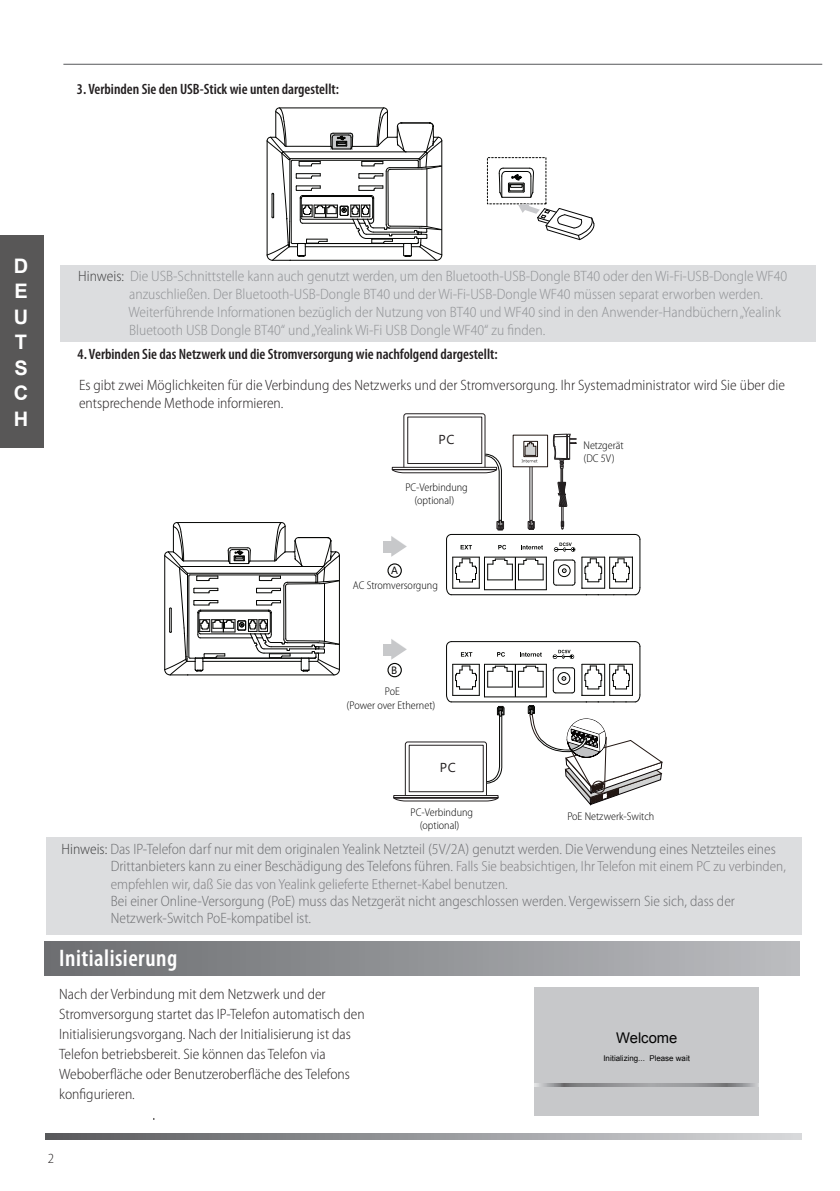
<style>
.page{position:relative;width:840px;height:1191px;background:#fff}
.page>*{position:absolute;margin:0;border:0;box-sizing:border-box;transform-origin:0 0}
.t1{font:600 condensed 24px "Myriad Pro";letter-spacing:.02em;color:#fff}
.t2{font:700 20px/25.6px "Arial";color:#fff;text-align:justify}
.t3{font:300 semi-condensed 15px/20px "Myriad Pro";color:#231f20}
.t4{font:300 semi-condensed 15px/18px "Myriad Pro";color:#8f9194}
.t5{font:300 semi-condensed 15px/17.6px "Myriad Pro";color:#6c6d70}
.t6{font:600 condensed 15px "Myriad Pro";color:#231f20}
.t7{font:14.8px "Arial";color:#030303}
.t8{font:300 semi-condensed 14.6px "Myriad Pro";color:#7d7d80}
.t9{font:300 semi-condensed 14px "Myriad Pro";color:#231f20}
.t10{font:13px "Microsoft Phags Pa";color:#231f20}
.t11{font:300 semi-condensed 11.2px/13.6px "Myriad Pro";color:#030303;text-align:center}
.t12{font:10.6px "Microsoft Phags Pa";color:#030303}
.t13{font:8px "Arial";color:#030303}
.s1{color:#3e3e3f}
.s2{font-size:14.6px;color:#7d7d80}
</style>
<div class="page">
<div style="left:60px;top:265px;width:755px;height:77px;background:#dcdddf"></div>
<div style="left:46px;top:837px;width:755px;height:98px;background:#dcdddf"></div>
<div style="left:0;top:235px;width:43px;height:213px;background:#585757"></div>
<hr style="left:63px;top:64px;width:758px;height:1px;background:#57585a">
<svg style="left:266px;top:107px;width:176px;height:154px"></svg>
<div style="left:487px;top:157px;width:59px;height:47px;border:1px dashed #040503"></div>
<svg style="left:498px;top:167px;width:97px;height:73px"></svg>
<div style="left:387px;top:563px;width:14px;height:15px;border:1px solid #040503;border-radius:50%"></div>
<svg style="left:552px;top:434px;width:25px;height:96px"></svg>
<hr style="left:484px;top:589px;width:62px;height:1px;background:#040503">
<hr style="left:484px;top:557px;width:62px;height:1px;background:#040503">
<hr style="left:515px;top:557px;width:1px;height:32px;background:#040503">
<svg style="left:518px;top:558px;width:25px;height:22px"></svg>
<hr style="left:545px;top:557px;width:1px;height:33px;background:#040503">
<hr style="left:451px;top:594px;width:135px;height:1px;background:#040503">
<hr style="left:451px;top:534px;width:183px;height:1px;background:#040503">
<hr style="left:639px;top:539px;width:1px;height:49px;background:#040503">
<svg style="left:634px;top:534px;width:6px;height:6px"></svg>
<svg style="left:581px;top:557px;width:59px;height:38px"></svg>
<div style="left:382px;top:541px;width:10px;height:11px;background:#c7c8ca"></div>
<hr style="left:529px;top:466px;width:1px;height:57px;background:#231f20">
<hr style="left:531px;top:465px;width:1px;height:58px;background:#231f20">
<div style="left:527px;top:521px;width:7px;height:7px;border:1px solid #231f20"></div>
<svg style="left:528px;top:520px;width:5px;height:10px"></svg>
<div style="left:512px;top:435px;width:35px;height:32px;background:#fff"></div>
<svg style="left:523px;top:441px;width:14px;height:1px"></svg>
<svg style="left:521px;top:442px;width:16px;height:20px"></svg>
<svg style="left:521px;top:545px;width:21px;height:4px"></svg>
<svg style="left:553px;top:542px;width:22px;height:10px"></svg>
<svg style="left:553px;top:559px;width:22px;height:27px"></svg>
<div style="left:382px;top:644px;width:10px;height:11px;background:#c7c8ca"></div>
<div style="left:387px;top:663px;width:14px;height:14px;border:1px solid #040503;border-radius:50%"></div>
<hr style="left:484px;top:696px;width:62px;height:1px;background:#040503">
<hr style="left:484px;top:664px;width:62px;height:1px;background:#040503">
<hr style="left:515px;top:664px;width:1px;height:32px;background:#040503">
<hr style="left:451px;top:701px;width:135px;height:1px;background:#040503">
<hr style="left:451px;top:641px;width:183px;height:1px;background:#040503">
<svg style="left:518px;top:641px;width:144px;height:165px"></svg>
<svg style="left:391px;top:639px;width:121px;height:162px"></svg>
<hr style="left:393px;top:797px;width:105px;height:1px;background:#231f20">
<div style="left:408px;top:745px;width:75px;height:47px;border:1px solid #231f20"></div>
<svg style="left:391px;top:413px;width:121px;height:182px"></svg>
<hr style="left:392px;top:469px;width:104px;height:1px;background:#231f20">
<div style="left:407px;top:417px;width:74px;height:47px;border:1px solid #231f20"></div>
<svg style="left:164px;top:522px;width:176px;height:153px"></svg>
<div style="left:534px;top:987px;width:224px;height:128px;background:#c7c8ca"></div>
<svg style="left:534px;top:1083px;width:220px;height:3px"></svg>
<div style="left:44px;top:941px;width:755px;height:34px;background:linear-gradient(to right,#6b6d70,#bbbcc0)"></div>
<svg style="left:45px;top:1134px;width:756px;height:5px;background:#97989b"></svg>
<p class="t6" style="left:77px;top:81px;width:263px">3. Verbinden Sie den USB-Stick wie unten dargestellt:</p>
<h2 class="t2" style="left:14px;top:253px;width:15px">D E U T S C H</h2>
<p class="t4" style="left:128px;top:268px;width:660px;text-indent:-50px"><span class="s1">Hinweis:</span> Die USB-Schnittstelle kann auch genutzt werden, um den Bluetooth-USB-Dongle BT40 oder den Wi-Fi-USB-Dongle WF40 anzuschließen. Der Bluetooth-USB-Dongle BT40 und der Wi-Fi-USB-Dongle WF40 müssen separat erworben werden.<br>Weiterführende Informationen bezüglich der Nutzung von BT40 und WF40 sind in den Anwender-Handbüchern „Yealink Bluetooth USB Dongle BT40“ und „Yealink Wi-Fi USB Dongle WF40“ zu finden.</p>
<p class="t6" style="left:77px;top:345px;width:421px">4. Verbinden Sie das Netzwerk und die Stromversorgung wie nachfolgend dargestellt:</p>
<p class="t3" style="left:79px;top:376px;width:707px;line-height:18px">Es gibt zwei Möglichkeiten für die Verbindung des Netzwerks und der Stromversorgung. Ihr Systemadministrator wird Sie über die entsprechende Methode informieren.</p>
<p class="t10" style="left:438px;top:430px;width:17px">PC</p>
<p class="t11" style="left:405px;top:480px;width:64px">PC-Verbindung (optional)</p>
<p class="t12" style="left:391px;top:563px;width:8px">A</p>
<p class="t11" style="left:352px;top:579px;width:86px">AC Stromversorgung</p>
<p class="t11" style="left:583px;top:438px;width:42px;text-align:left">Netzgerät (DC 5V)</p>
<p class="t12" style="left:391px;top:663px;width:8px">B</p>
<p class="t11" style="left:346px;top:685px;width:90px">PoE<br>(Power over Ethernet)</p>
<p class="t10" style="left:439px;top:759px;width:17px">PC</p>
<p class="t11" style="left:410px;top:805px;width:64px">PC-Verbindung (optional)</p>
<p class="t11" style="left:567px;top:810px;width:88px">PoE Netzwerk-Switch</p>
<p class="t5" style="left:111px;top:840px;width:676px;text-indent:-49px"><span class="s1">Hinweis:</span> Das IP-Telefon darf nur mit dem originalen Yealink Netzteil (5V/2A) genutzt werden. Die Verwendung eines Netzteiles eines<br>Drittanbieters kann zu einer Beschädigung des Telefons führen. <span class="s2">Falls Sie beabsichtigen, Ihr Telefon mit einem PC zu verbinden,</span></p>
<p class="t8" style="left:111px;top:876px;width:398px">empfehlen wir, daß Sie das von Yealink gelieferte Ethernet-Kabel benutzen.</p>
<p class="t5" style="left:111px;top:892px;width:625px;line-height:17px">Bei einer Online-Versorgung (PoE) muss das Netzgerät nicht angeschlossen werden. Vergewissern Sie sich, dass der<br>Netzwerk-Switch PoE-kompatibel ist.</p>
<h1 class="t1" style="left:59px;top:944px;width:119px">Initialisierung</h1>
<p class="t3" style="left:59px;top:984px;width:307px">Nach der Verbindung mit dem Netzwerk und der Stromversorgung startet das IP-Telefon automatisch den Initialisierungsvorgang. Nach der Initialisierung ist das Telefon betriebsbereit. Sie können das Telefon via Weboberfläche oder Benutzeroberfläche des Telefons konfigurieren.</p>
<p class="t9" style="left:48px;top:1150px;width:8px">2</p>
<p class="t7" style="left:615px;top:1028px;width:63px">Welcome</p>
<p class="t13" style="left:603px;top:1053px;width:88px">Initializing... Please wait</p>
</div>
